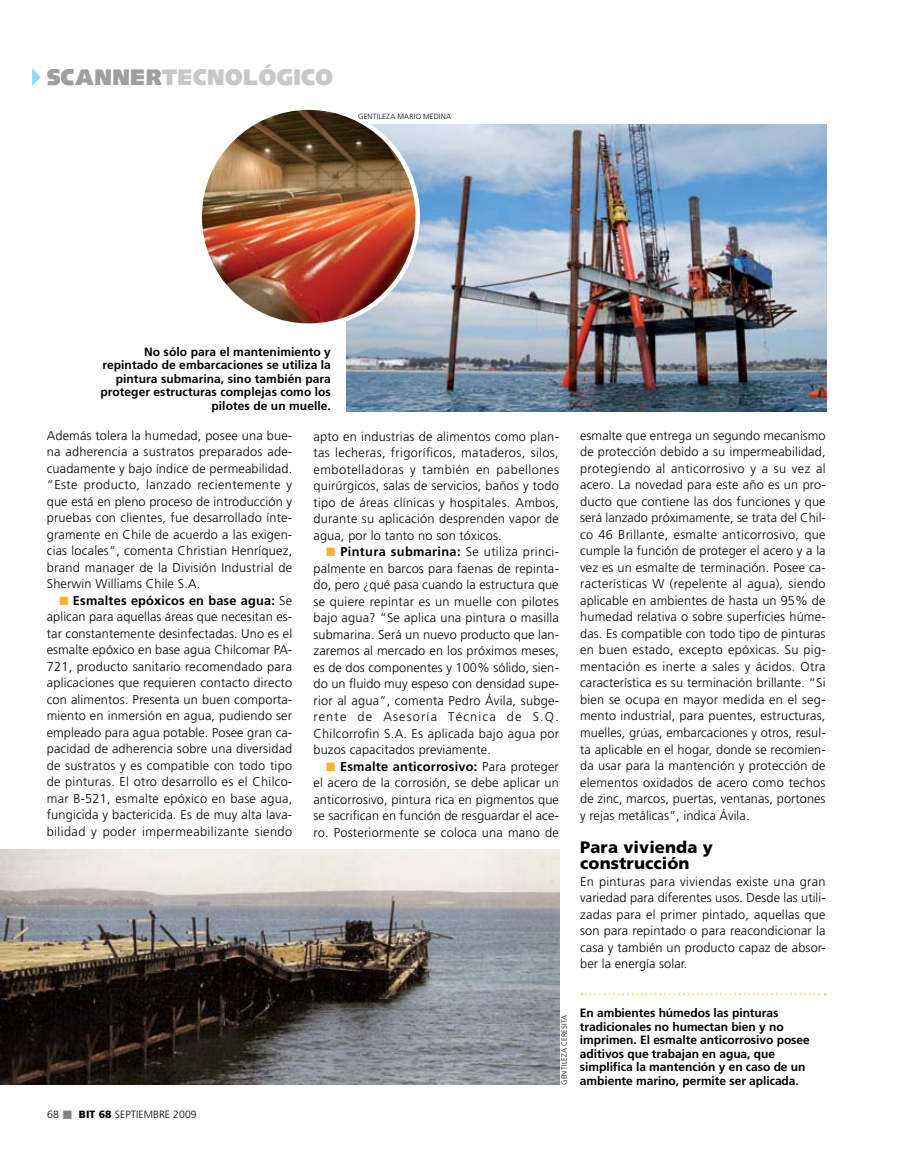
<style>
.page{position:relative;width:915px;height:1170px;background:#fff}
.page>*{position:absolute;margin:0;border:0;box-sizing:border-box;transform-origin:0 0}
.t1{font:900 22.5px "Syntax";letter-spacing:.02em;color:#c6c8ca}
.t2{font:900 16.5px/16.5px "Frutiger";letter-spacing:.005em;color:#000}
.t3{font:300 12.75px/16.5px "Frutiger";letter-spacing:.015em;color:#000;text-align:justify}
.t4{font:700 12px/13.5px "Frutiger";letter-spacing:-.005em;color:#000;text-align:right}
.t5{font:300 10.5px "Frutiger";letter-spacing:.005em;color:#000}
.t6{font:300 7.5px "Frutiger";letter-spacing:.025em;color:#000}
.s1{color:#9d9fa1}
.s2{color:#fcb131}
.s3{font-weight:700}
.s4{color:#808284}
.s5{font-weight:900}
</style>
<div class="page">
<svg style="left:32px;top:68px;width:9px;height:18px"></svg>
<img style="left:346px;top:124px;width:480px;height:287px">
<img style="left:200px;top:108px;width:217px;height:217px;border-radius:50%">
<img style="left:0;top:849px;width:559px;height:235px">
<svg style="left:581px;top:993px;width:244px;height:1px"></svg>
<h1 class="t1" style="left:47px;top:63px;width:288px"><span class="s1">SCANNER</span>TECNOLÓGICO</h1>
<p class="t6" style="left:358px;top:112px;width:94px">gentileza mario medina</p>
<p class="t4" style="left:100px;top:345px;width:232px">No sólo para el mantenimiento y repintado de embarcaciones se utiliza la pintura submarina, sino también para proteger estructuras complejas como los pilotes de un muelle.</p>
<p class="t3" style="left:47px;top:427px;width:247px">Además tolera la humedad, posee una bue&shy;na adherencia a sustratos preparados ade&shy;cuadamente y bajo índice de permeabilidad. “Este producto, lanzado recientemente y que está en pleno proceso de introducción y pruebas con clientes, fue desarrollado ínte&shy;gramente en Chile de acuerdo a las exigen&shy;cias locales”, comenta Christian Henríquez, brand manager de la División Industrial de Sherwin Williams Chile S.A.</p>
<p class="t3" style="left:47px;top:592px;width:247px;text-indent:13px"><span class="s2">■</span> <span class="s3">Esmaltes epóxicos en base agua:</span> Se aplican para aquellas áreas que necesitan es&shy;tar constantemente desinfectadas. U no es el esmalte epóxico en base agua Chilcomar PA-721, producto sanitario recomendado para aplicaciones que requieren contacto directo con alimentos. Presenta un buen comporta&shy;miento en inmersión en agua, pudiendo ser empleado para agua potable. Posee gran ca&shy;pacidad de adherencia sobre una diversidad de sustratos y es compatible con todo tipo de pinturas. El otro desarrollo es el Chilco&shy;mar B-521, esmalte epóxico en base agua, fungicida y bactericida. Es de muy alta lava&shy;bilidad y poder impermeabilizante siendo</p>
<p class="t3" style="left:313px;top:428px;width:247px">apto en industrias de alimentos como plan&shy;tas lecheras, frigoríficos, mataderos, silos, embotelladoras y también en pabellones quirúrgicos, salas de servicios, baños y todo tipo de áreas clínicas y hospitales. Ambos, durante su aplicación desprenden vapor de agua, por lo tanto no son tóxicos.</p>
<p class="t3" style="left:313px;top:543px;width:247px;text-indent:13px"><span class="s2">■</span> <span class="s3">Pintura submarina:</span> Se utiliza princi&shy;palmente en barcos para faenas de repinta&shy;do, pero ¿qué pasa cuando la estructura que se quiere repintar es un muelle con pilotes bajo agua? “Se aplica una pintura o masilla submarina. Será un nuevo producto que lan&shy;zaremos al mercado en los próximos meses, es de dos componentes y 100% sólido, sien&shy;do un fluido muy espeso con densidad supe&shy;rior al agua”, comenta Pedro Ávila, subge&shy;rente de Asesoría Técnica de S.Q.<br>Chilcorrofin S.A. Es aplicada bajo agua por buzos capacitados previamente.</p>
<p class="t3" style="left:313px;top:758px;width:247px;text-indent:13px"><span class="s2">■</span> <span class="s3">Esmalte anticorrosivo:</span> Para proteger el acero de la corrosión, se debe aplicar un anticorrosivo, pintura rica en pigmentos que se sacrifican en función de resguardar el ace&shy;ro. Posteriormente se coloca una mano de</p>
<p class="t3" style="left:580px;top:427px;width:247px">esmalte que entrega un segundo mecanismo de protección debido a su impermeabilidad, protegiendo al anticorrosivo y a su vez al acero. La novedad para este año es un pro&shy;ducto que contiene las dos funciones y que será lanzado próximamente, se trata del Chil&shy;co 46 Brillante, esmalte anticorrosivo, que cumple la función de proteger el acero y a la vez es un esmalte de terminación. Posee ca&shy;racterísticas W (repelente al agua), siendo aplicable en ambientes de hasta un 95% de humedad relativa o sobre superficies húme&shy;das. Es compatible con todo tipo de pinturas en buen estado, excepto epóxicas. Su pig&shy;mentación es inerte a sales y ácidos. Otra característica es su terminación brillante. “Si bien se ocupa en mayor medida en el seg&shy;mento industrial, para puentes, estructuras, muelles, grúas, embarcaciones y otros, resul&shy;ta aplicable en el hogar, donde se recomien&shy;da usar para la mantención y protección de elementos oxidados de acero como techos de zinc, marcos, puertas, ventanas, portones y rejas metálicas”, indica Ávila.</p>
<p class="t2" style="left:580px;top:838px;width:134px">Para vivienda y construcción</p>
<p class="t3" style="left:580px;top:872px;width:247px">En pinturas para viviendas existe una gran variedad para diferentes usos. Desde las utili&shy;zadas para el primer pintado, aquellas que son para repintado o para reacondicionar la casa y también un producto capaz de absor&shy;ber la energía solar.</p>
<p class="t5" style="left:47px;top:1108px;width:151px">68 <span class="s4">■</span> <span class="s5">BIT 68</span> septiembre 2009</p>
<p class="t6" style="left:559px;top:1084px;width:72px;rotate:-90deg">gentileza c eresita</p>
<p class="t4" style="left:579px;top:1005px;width:231px;text-align:left">En ambientes húmedos las pinturas tradicionales no humectan bien y no imprimen. El esmalte anticorrosivo posee aditivos que trabajan en agua, que simplifica la mantención y en caso de un ambiente marino, permite ser aplicada.</p>
</div>
